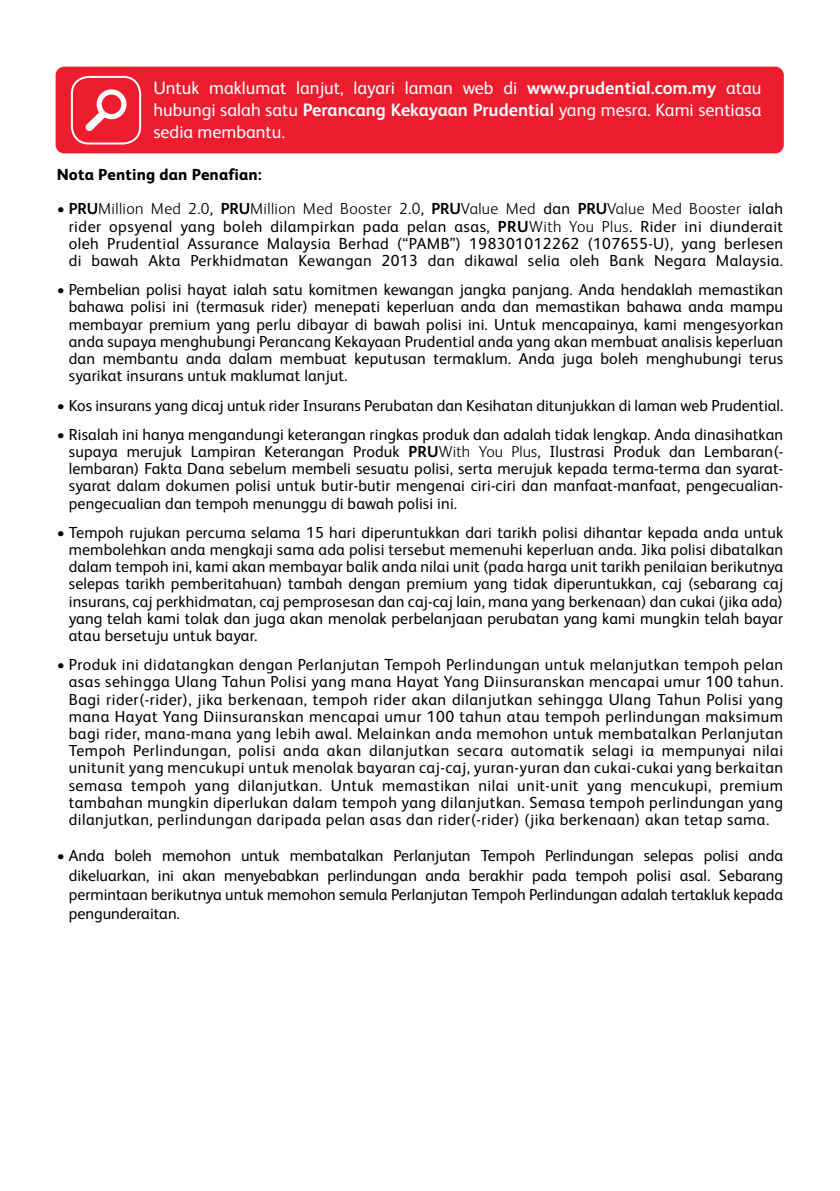
<style>
.page{position:relative;width:840px;height:1191px;background:#fff}
.page>*{position:absolute;margin:0;border:0;box-sizing:border-box;transform-origin:0 0}
.t1{font:18px/22px "FS Albert Pro";color:#fff;text-align:justify}
.t2{font:16px/17.2px "FS Albert Pro";letter-spacing:.01em;color:#000;text-align:justify}
.t3{font:800 16px "FS Albert Pro";letter-spacing:.01em;color:#000}
.s1{font-weight:700}
.s2{font-weight:300}
</style>
<div class="page">
<div style="left:56px;top:67px;width:727px;height:86px;background:#ed1c2e;border-radius:9px"></div>
<div style="left:71px;top:76px;width:70px;height:68px;border:2px solid #fff;border-radius:17px"></div>
<svg style="left:85px;top:89px;width:41px;height:42px"></svg>
<p class="t1" style="left:153px;top:76px;width:609px">Untuk maklumat lanjut, layari laman web di <span class="s1">www.prudential.com.my</span> atau hubungi salah satu <span class="s1">Perancang Kekayaan Prudential</span> yang mesra. Kami sentiasa sedia membantu.</p>
<p class="t3" style="left:57px;top:162px;width:206px">Nota Penting dan Penafian:</p>
<p class="t2" style="left:69px;top:199px;width:715px;text-indent:-12px">• <span class="s1">PRU</span><span class="s2">Million Med 2.0</span>, <span class="s1">PRU</span><span class="s2">Million Med Booster 2.0</span>, <span class="s1">PRU</span><span class="s2">Value Med</span> dan <span class="s1">PRU</span><span class="s2">Value Med Booster</span> ialah rider opsyenal yang boleh dilampirkan pada pelan asas, <span class="s1">PRU</span><span class="s2">With You Plus</span>. Rider ini diunderait oleh Prudential Assurance Malaysia Berhad (“PAMB”) 198301012262 (107655-U), yang berlesen di bawah Akta Perkhidmatan Kewangan 2013 dan dikawal selia oleh Bank Negara Malaysia.</p>
<p class="t2" style="left:69px;top:280px;width:715px;text-indent:-12px">• Pembelian polisi hayat ialah satu komitmen kewangan jangka panjang. Anda hendaklah memastikan bahawa polisi ini (termasuk rider) menepati keperluan anda dan memastikan bahawa anda mampu membayar premium yang perlu dibayar di bawah polisi ini. Untuk mencapainya, kami mengesyorkan anda supaya menghubungi Perancang Kekayaan Prudential anda yang akan membuat analisis keperluan dan membantu anda dalam membuat keputusan termaklum. Anda juga boleh menghubungi terus syarikat insurans untuk maklumat lanjut.</p>
<p class="t2" style="left:57px;top:395px;width:727px">• Kos insurans yang dicaj untuk rider Insurans Perubatan dan Kesihatan ditunjukkan di laman web Prudential.</p>
<p class="t2" style="left:69px;top:424px;width:715px;text-indent:-12px">• Risalah ini hanya mengandungi keterangan ringkas produk dan adalah tidak lengkap. Anda dinasihatkan supaya merujuk Lampiran Keterangan Produk <span class="s1">PRU</span><span class="s2">With You Plus</span>, Ilustrasi Produk dan Lembaran(- lembaran) Fakta Dana sebelum membeli sesuatu polisi, serta merujuk kepada terma-terma dan syarat&shy;syarat dalam dokumen polisi untuk butir-butir mengenai ciri-ciri dan manfaat-manfaat, pengecualian&shy;pengecualian dan tempoh menunggu di bawah polisi ini.</p>
<p class="t2" style="left:69px;top:522px;width:715px;text-indent:-12px">• Tempoh rujukan percuma selama 15 hari diperuntukkan dari tarikh polisi dihantar kepada anda untuk membolehkan anda mengkaji sama ada polisi tersebut memenuhi keperluan anda. Jika polisi dibatalkan dalam tempoh ini, kami akan membayar balik anda nilai unit (pada harga unit tarikh penilaian berikutnya selepas tarikh pemberitahuan) tambah dengan premium yang tidak diperuntukkan, caj (sebarang caj insurans, caj perkhidmatan, caj pemprosesan dan caj-caj lain, mana yang berkenaan) dan cukai (jika ada) yang telah kami tolak dan juga akan menolak perbelanjaan perubatan yang kami mungkin telah bayar atau bersetuju untuk bayar.</p>
<p class="t2" style="left:69px;top:655px;width:715px;text-indent:-12px">• Produk ini didatangkan dengan Perlanjutan Tempoh Perlindungan untuk melanjutkan tempoh pelan asas sehingga Ulang Tahun Polisi yang mana Hayat Yang Diinsuranskan mencapai umur 100 tahun.<br>Bagi rider(-rider), jika berkenaan, tempoh rider akan dilanjutkan sehingga Ulang Tahun Polisi yang mana Hayat Yang Diinsuranskan mencapai umur 100 tahun atau tempoh perlindungan maksimum bagi rider, mana-mana yang lebih awal. Melainkan anda memohon untuk membatalkan Perlanjutan Tempoh Perlindungan, polisi anda akan dilanjutkan secara automatik selagi ia mempunyai nilai unitunit yang mencukupi untuk menolak bayaran caj-caj, yuran-yuran dan cukai-cukai yang berkaitan semasa tempoh yang dilanjutkan. Untuk memastikan nilai unit-unit yang mencukupi, premium tambahan mungkin diperlukan dalam tempoh yang dilanjutkan. Semasa tempoh perlindungan yang dilanjutkan, perlindungan daripada pelan asas dan rider(-rider) (jika berkenaan) akan tetap sama.</p>
<p class="t2" style="left:69px;top:845px;width:715px;line-height:19.2px;text-indent:-12px">• Anda boleh memohon untuk membatalkan Perlanjutan Tempoh Perlindungan selepas polisi anda dikeluarkan, ini akan menyebabkan perlindungan anda berakhir pada tempoh polisi asal. Sebarang permintaan berikutnya untuk memohon semula Perlanjutan Tempoh Perlindungan adalah tertakluk kepada pengunderaitan.</p>
</div>
